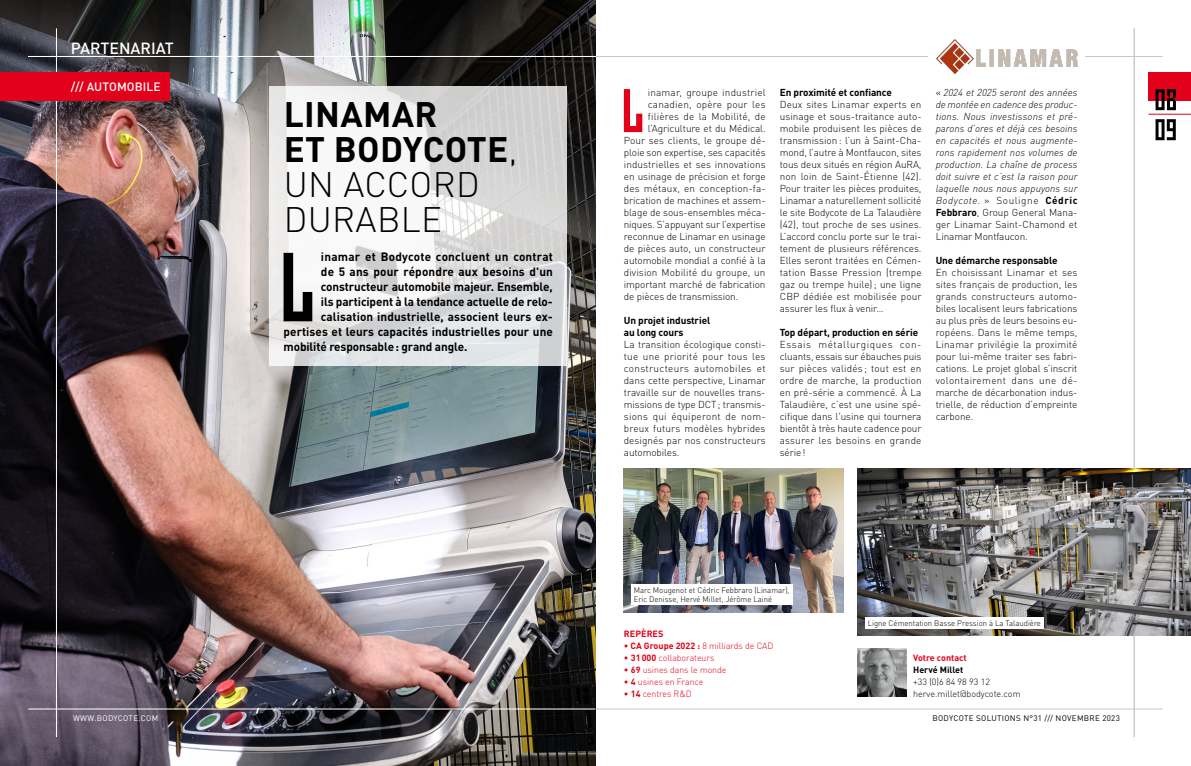
<style>
.page{position:relative;width:1191px;height:766px;background:#fff}
.page>*{position:absolute;margin:0;border:0;box-sizing:border-box;transform-origin:0 0}
.t1{font:97.7px "Pop Pop";color:#000}
.t2{font:61.4px "Pop Pop";color:#e2001a}
.t3{font:700 35px/35px "DINOT";letter-spacing:.01em;color:#000}
.t4{font:500 16px "DINOT";color:#fff}
.t5{font:700 12px "DINOT";letter-spacing:.005em;color:#000}
.t6{font:500 12px "DINOT";letter-spacing:.01em;color:#fff}
.t7{font:300 10px/12px "DINOT";letter-spacing:-.005em;color:#000;text-align:justify}
.t8{font:italic 300 10px/12px "DINOT";letter-spacing:.005em;color:#000;text-align:justify}
.t9{font:700 10px/12px "DINOT";letter-spacing:-.01em;color:#000}
.t10{font:300 10px "DINOT";letter-spacing:.02em;color:#000}
.t11{font:300 10px "DINOT";letter-spacing:.015em;color:#000}
.t12{font:300 9px/12px "DINOT";color:#e2001a}
.t13{font:300 9px/12px "DINOT";color:#000}
.t14{font:700 9px "DINOT";color:#e2001a}
.t15{font:700 9px "DINOT";color:#000}
.t16{font:300 8px/9px "DINOT";color:#000}
.t17{font:8px "DINOT";letter-spacing:.04em;color:#000}
.t18{font:8px "DINOT";letter-spacing:.04em;color:#fff}
.s1{font-weight:300}
.s2{font-style:normal}
.s3{font-weight:700;font-style:normal}
.s4{font-weight:700}
.s5{font-weight:400}
</style>
<div class="page">
<hr style="left:595px;top:708px;width:567px;height:1px;background:#c6c7c8">
<hr style="left:595px;top:56px;width:567px;height:1px;background:#c6c7c8">
<img style="left:0;top:0;width:595px;height:765px">
<hr style="left:28px;top:56px;width:567px;height:1px;background:#fff">
<hr style="left:28px;top:708px;width:567px;height:1px;background:#fff">
<hr style="left:56px;top:28px;width:1px;height:709px;background:#fff">
<hr style="left:1134px;top:28px;width:1px;height:709px;background:#c6c7c8">
<svg style="left:269px;top:86px;width:298px;height:279px"></svg>
<div style="left:928px;top:36px;width:156px;height:40px;background:#fff"></div>
<img style="left:936px;top:39px;width:141px;height:34px">
<div style="left:1148px;top:72px;width:43px;height:28px;background:#e2001a"></div>
<hr style="left:1148px;top:114px;width:43px;height:1px;background:#e2001a">
<svg style="left:1155px;top:119px;width:20px;height:21px"></svg>
<svg style="left:1155px;top:89px;width:21px;height:21px"></svg>
<img style="left:857px;top:648px;width:49px;height:48px">
<img style="left:624px;top:468px;width:219px;height:144px">
<img style="left:857px;top:468px;width:334px;height:167px">
<div style="left:631px;top:584px;width:161px;height:21px;background:#fff"></div>
<div style="left:865px;top:616px;width:178px;height:12px;background:#fff"></div>
<div style="left:0;top:72px;width:169px;height:28px;background:#e2001a"></div>
<h3 class="t4" style="left:71px;top:38px;width:104px">PARTENARIAT</h3>
<p class="t6" style="left:71px;top:79px;width:91px">/// AUTOMOBILE</p>
<p class="t18" style="left:73px;top:712px;width:87px">WWW.BODYCOTE.COM</p>
<h3 class="t3" style="left:284px;top:96px;width:235px">LINAMAR<br>ET BODYCOTE<span class="s1">,<br>UN ACCORD<br>DURABLE</span></h3>
<h1 class="t1" style="left:283px;top:228px;width:40px">L</h1>
<p class="t5" style="left:321px;top:249px;width:234px">inamar et Bodycote concluent un contrat</p>
<p class="t5" style="left:321px;top:264px;width:234px">de 5 ans pour répondre aux besoins d'un</p>
<p class="t5" style="left:321px;top:279px;width:233px">constructeur automobile majeur. Ensemble,</p>
<p class="t5" style="left:321px;top:294px;width:233px">ils participent à la tendance actuelle de relo-</p>
<p class="t5" style="left:321px;top:309px;width:233px">calisation industrielle, associent leurs ex-</p>
<p class="t5" style="left:283px;top:324px;width:271px">pertises et leurs capacités industrielles pour une</p>
<p class="t5" style="left:283px;top:339px;width:185px">mobilité responsable: grand angle.</p>
<h2 class="t2" style="left:624px;top:73px;width:26px">L</h2>
<p class="t10" style="left:648px;top:86px;width:119px">inamar, groupe industriel</p>
<p class="t10" style="left:648px;top:98px;width:119px">canadien, opère pour les</p>
<p class="t10" style="left:648px;top:110px;width:119px">filières de la Mobilité, de</p>
<p class="t7" style="left:648px;top:122px;width:119px">l’Agriculture et du Médical.</p>
<p class="t7" style="left:624px;top:134px;width:143px">Pour ses clients, le groupe dé-</p>
<p class="t7" style="left:624px;top:146px;width:143px">ploie son expertise, ses capacités</p>
<p class="t7" style="left:624px;top:158px;width:143px">industrielles et ses innovations</p>
<p class="t7" style="left:624px;top:170px;width:143px">en usinage de précision et forge</p>
<p class="t11" style="left:624px;top:182px;width:143px">des métaux, en conception-fa-</p>
<p class="t7" style="left:624px;top:194px;width:143px">brication de machines et assem-</p>
<p class="t7" style="left:624px;top:206px;width:143px">blage de sous-ensembles méca-</p>
<p class="t7" style="left:624px;top:218px;width:143px">niques. S’appuyant sur l’expertise</p>
<p class="t7" style="left:624px;top:230px;width:143px">reconnue de Linamar en usinage</p>
<p class="t7" style="left:624px;top:242px;width:143px">de pièces auto, un constructeur</p>
<p class="t7" style="left:624px;top:254px;width:143px">automobile mondial a confié à la</p>
<p class="t7" style="left:624px;top:266px;width:143px">division Mobilité du groupe, un</p>
<p class="t7" style="left:624px;top:278px;width:143px">important marché de fabrication</p>
<p class="t7" style="left:624px;top:290px;width:116px">de pièces de transmission.</p>
<p class="t9" style="left:624px;top:314px;width:88px">Un projet industriel au long cours</p>
<p class="t7" style="left:624px;top:338px;width:143px">La transition écologique consti&shy;tue une priorité pour tous les constructeurs automobiles et dans cette perspective, Linamar travaille sur de nouvelles trans&shy;missions de type DCT; transmis&shy;sions qui équiperont de nom&shy;breux futurs modèles hybrides designés par nos constructeurs automobiles.</p>
<p class="t9" style="left:780px;top:86px;width:114px">En proximité et confiance</p>
<p class="t7" style="left:780px;top:98px;width:143px">Deux sites Linamar experts en usinage et sous-traitance auto&shy;mobile produisent les pièces de transmission: l’un à Saint-Cha&shy;mond, l’autre à Montfaucon, sites tous deux situés en région AuRA, non loin de Saint-Étienne (42).<br>Pour traiter les pièces produites, Linamar a naturellement sollicité le site Bodycote de La Talaudière (42), tout proche de ses usines.<br>L’accord conclu porte sur le trai&shy;tement de plusieurs références.<br>Elles seront traitées en Cémen&shy;tation Basse Pression (trempe gaz ou trempe huile); une ligne CBP dédiée est mobilisée pour assurer les flux à venir…</p>
<p class="t9" style="left:780px;top:326px;width:140px">Top départ, production en série</p>
<p class="t7" style="left:780px;top:338px;width:143px">Essais métallurgiques con&shy;cluants, essais sur ébauches puis sur pièces validés ; tout est en ordre de marche, la production en pré-série a commencé. À La Talaudière, c’est une usine spé&shy;cifique dans l'usine qui tournera bientôt à très haute cadence pour assurer les besoins en grande série!</p>
<p class="t8" style="left:935px;top:86px;width:143px"><span class="s2">«</span> 2024 et 2025 seront des années de montée en cadence des produc&shy;tions. Nous investissons et pré&shy;parons d’ores et déjà ces besoins en capacités et nous augmente&shy;rons rapidement nos volumes de production. La chaîne de process doit suivre et c’est la raison pour laquelle nous nous appuyons sur Bodycote. <span class="s2">» Souligne</span> <span class="s3">Cédric Febbraro</span><span class="s2">, Group General Mana&shy;ger Linamar Saint-Chamond et Linamar Montfaucon.</span></p>
<p class="t9" style="left:935px;top:254px;width:123px">Une démarche responsable</p>
<p class="t7" style="left:935px;top:266px;width:143px">En choisissant Linamar et ses sites français de production, les grands constructeurs automo&shy;biles localisent leurs fabrications au plus près de leurs besoins eu&shy;ropéens. Dans le même temps, Linamar privilégie la proximité pour lui-même traiter ses fabri&shy;cations. Le projet global s’inscrit volontairement dans une dé&shy;marche de décarbonation indus&shy;trielle, de réduction d’empreinte carbone.</p>
<p class="t16" style="left:634px;top:585px;width:157px">Marc Mougenot et Cédric Febbraro (Linamar),<br>Eric Denisse, Hervé Millet, Jérôme Lainé</p>
<p class="t12" style="left:624px;top:627px;width:151px"><span class="s4">REPÈRES<br></span><span class="s5">∙</span> <span class="s4">CA Groupe 2022 :</span> 8 milliards de CAD <span class="s5">∙</span> <span class="s4">31000</span> collaborateurs<br><span class="s5">∙</span> <span class="s4">69</span> usines dans le monde<br><span class="s5">∙</span> <span class="s4">4</span> usines en France<br><span class="s5">∙</span> <span class="s4">14</span> centres R&amp;D</p>
<p class="t16" style="left:867px;top:618px;width:175px">Ligne Cémentation Basse Pression à La Talaudière</p>
<p class="t14" style="left:913px;top:651px;width:55px">Votre contact</p>
<p class="t15" style="left:913px;top:663px;width:52px">Hervé Millet</p>
<p class="t13" style="left:913px;top:675px;width:109px">+33 (0)6 84 98 93 12 herve.millet@bodycote.com</p>
<p class="t17" style="left:932px;top:712px;width:189px">BODYCOTE SOLUTIONS N°31 /// NOVEMBRE 2023</p>
</div>
